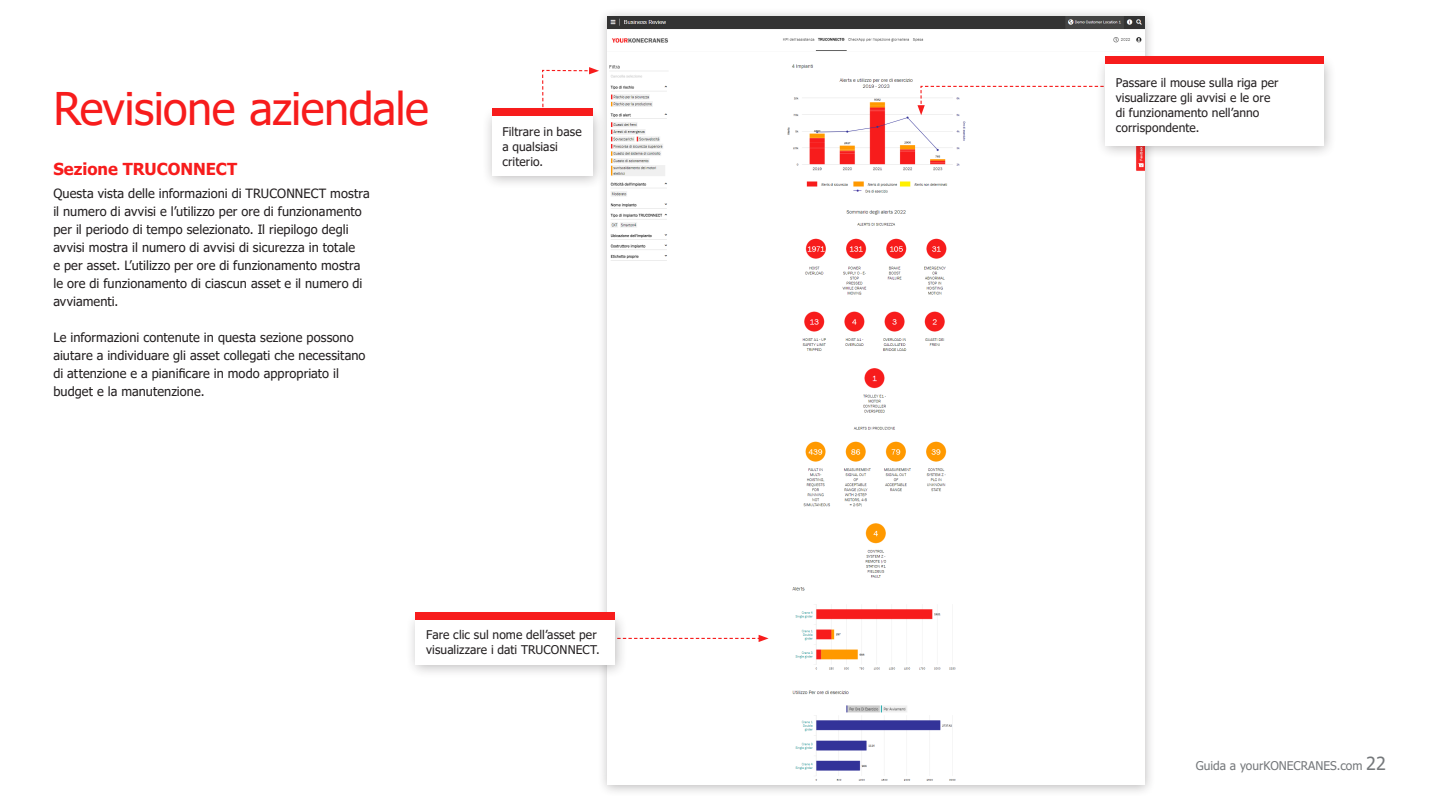
<style>
.page{position:relative;width:1440px;height:810px;background:#fff}
.page>*{position:absolute;margin:0;border:0;box-sizing:border-box;transform-origin:0 0}
.Headline_Inside{font:45px "Tahoma";letter-spacing:-.015em;color:#f71c1c}
.Subhead_for_body_copy{font:700 16.5px "Tahoma";color:#f71c1c}
.Body_copy{font:12.75px/18px "Tahoma";letter-spacing:.005em;color:#231f20}
.Box_text{font:12px/15px "Tahoma";letter-spacing:.01em;color:#231f20}
.t1{font:12px "Tahoma";color:#75787b}
.s1{font-size:18px}
</style>
<div class="page">
<div style="left:597px;top:7px;width:559px;height:791px;background:#231f20;opacity:.3"></div>
<img style="left:607px;top:16px;width:537px;height:769px">
<svg style="left:542px;top:67px;width:57px;height:39px"></svg>
<div style="left:482px;top:106px;width:123px;height:83px;background:#231f20;opacity:.3"></div>
<div style="left:492px;top:116px;width:100px;height:60px;background:#fff"></div>
<div style="left:492px;top:108px;width:100px;height:8px;background:#f71c1c"></div>
<svg style="left:917px;top:85px;width:178px;height:30px"></svg>
<div style="left:1095px;top:54px;width:241px;height:105px;background:#231f20;opacity:.3"></div>
<div style="left:1105px;top:63px;width:218px;height:83px;background:#fff"></div>
<div style="left:1105px;top:56px;width:218px;height:7px;background:#f71c1c"></div>
<svg style="left:628px;top:635px;width:140px;height:7px"></svg>
<div style="left:406px;top:610px;width:222px;height:68px;background:#231f20;opacity:.3"></div>
<div style="left:416px;top:620px;width:199px;height:45px;background:#fff"></div>
<div style="left:416px;top:612px;width:199px;height:8px;background:#f71c1c"></div>
<p class="Headline_Inside" style="left:53px;top:79px;width:377px">Revisione aziendale</p>
<p class="Subhead_for_body_copy" style="left:53px;top:157px;width:186px">Sezione TRUCONNECT</p>
<p class="Body_copy" style="left:53px;top:185px;width:318px">Questa vista delle informazioni di TRUCONNECT mostra il numero di avvisi e l’utilizzo per ore di funzionamento per il periodo di tempo selezionato. Il riepilogo degli avvisi mostra il numero di avvisi di sicurezza in totale<br>e per asset. L’utilizzo per ore di funzionamento mostra le ore di funzionamento di ciascun asset e il numero di avviamenti.</p>
<p class="Body_copy" style="left:53px;top:329px;width:314px">Le informazioni contenute in questa sezione possono aiutare a individuare gli asset collegati che necessitano di attenzione e a pianificare in modo appropriato il budget e la manutenzione.</p>
<p class="Box_text" style="left:502px;top:124px;width:81px">Filtrare in base a qualsiasi criterio.</p>
<p class="Box_text" style="left:426px;top:628px;width:175px">Fare clic sul nome dell’asset per visualizzare i dati TRUCONNECT.</p>
<p class="Box_text" style="left:1115px;top:76px;width:164px">Passare il mouse sulla riga per visualizzare gli avvisi e le ore di funzionamento nell’anno corrispondente.</p>
<p class="t1" style="left:1196px;top:757px;width:192px">Guida a yourKONECRANES.com <span class="s1">22</span></p>
</div>
